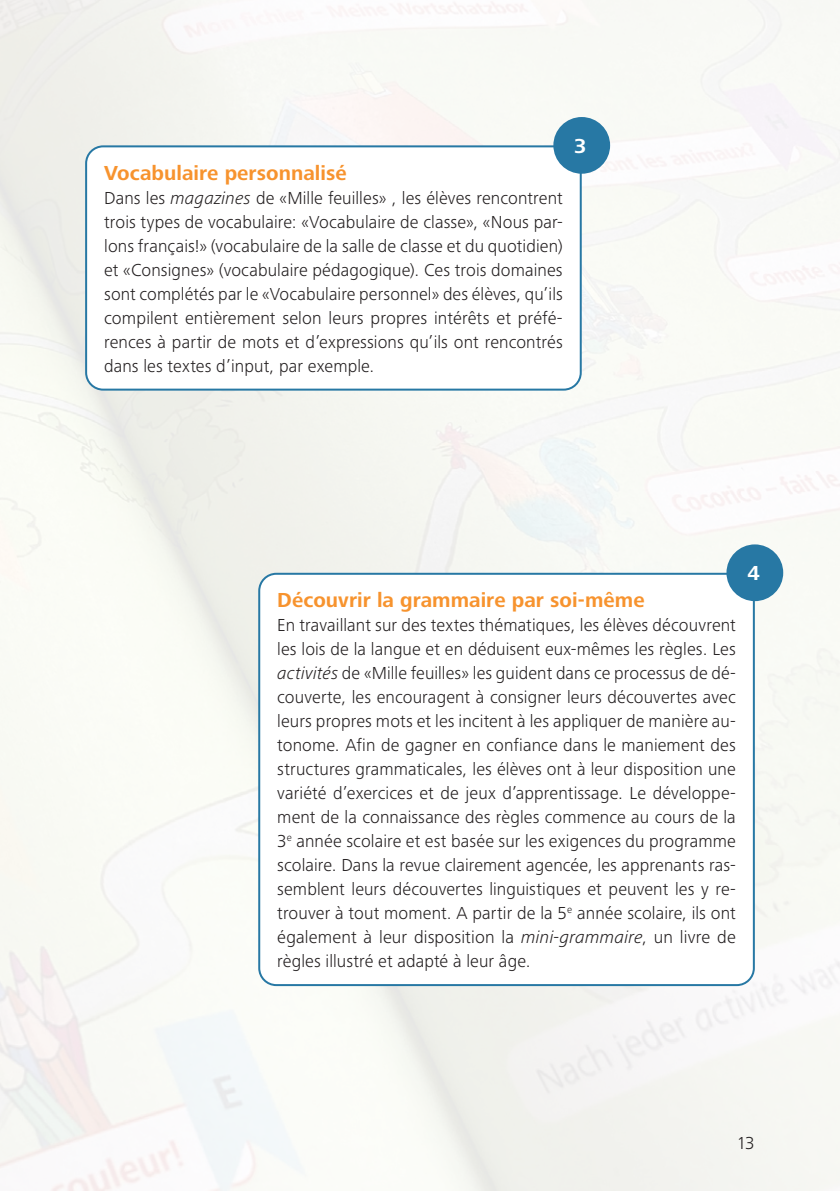
<style>
.page{position:relative;width:840px;height:1191px;background:#fff}
.page>*{position:absolute;margin:0;border:0;box-sizing:border-box;transform-origin:0 0}
.t1{font:700 21px "Frutiger Next Pro";color:#f7932e}
.t2{font:700 21px "Frutiger Next Pro";color:#fff}
.t3{font:300 18px/24px "Frutiger Next Pro";letter-spacing:.005em;color:#231f20;text-align:justify}
.s1{font-style:italic}
</style>
<div class="page">
<div style="left:0;top:0;width:839px;height:1191px;background:linear-gradient(to right,#f5f6f1,#f7f7f5)"></div>
<div style="left:86px;top:146px;width:494px;height:243px;background:#fff;border-radius:17px"></div>
<div style="left:85px;top:145px;width:496px;height:245px;border:2px solid #2778a4;border-radius:17px"></div>
<div style="left:553px;top:117px;width:56px;height:57px;background:#2778a4;border-radius:50%"></div>
<div style="left:259px;top:574px;width:494px;height:411px;background:#fff;border-radius:17px"></div>
<div style="left:258px;top:573px;width:496px;height:413px;border:2px solid #2778a4;border-radius:17px"></div>
<div style="left:726px;top:544px;width:56px;height:57px;background:#2778a4;border-radius:50%"></div>
<p class="t1" style="left:104px;top:160px;width:244px">Vocabulaire personnalisé</p>
<p class="t3" style="left:104px;top:185px;width:460px">Dans les <span class="s1">magazines</span> de «Mille feuilles» , les élèves rencontrent trois types de vocabulaire: «Vocabulaire de classe», «Nous par&shy;lons français!» (vocabulaire de la salle de classe et du quotidien) et «Consignes» (vocabulaire pédagogique). Ces trois domaines sont complétés par le «Vocabulaire personnel» des élèves, qu’ils compilent entièrement selon leurs propres intérêts et préfé&shy;rences à partir de mots et d’expressions qu’ils ont rencontrés dans les textes d’input, par exemple.</p>
<p class="t2" style="left:574px;top:134px;width:14px">3</p>
<p class="t1" style="left:277px;top:588px;width:368px">Découvrir la grammaire par soi-même</p>
<p class="t3" style="left:277px;top:613px;width:460px">En travaillant sur des textes thématiques, les élèves découvrent les lois de la langue et en déduisent eux-mêmes les règles. Les <span class="s1">activités</span> de «Mille feuilles» les guident dans ce processus de dé&shy;couverte, les encouragent à consigner leurs découvertes avec leurs propres mots et les incitent à les appliquer de manière au&shy;tonome. Afin de gagner en confiance dans le maniement des structures grammaticales, les élèves ont à leur disposition une variété d’exercices et de jeux d’apprentissage. Le développe&shy;ment de la connaissance des règles commence au cours de la 3<sup>e</sup> année scolaire et est basée sur les exigences du programme scolaire. Dans la revue clairement agencée, les apprenants ras&shy;semblent leurs découvertes linguistiques et peuvent les y re&shy;trouver à tout moment. A partir de la 5<sup>e</sup> année scolaire, ils ont également à leur disposition la <span class="s1">mini-grammaire</span>, un livre de règles illustré et adapté à leur âge.</p>
<p class="t2" style="left:746px;top:561px;width:14px">4</p>
<p class="t3" style="left:736px;top:1131px;width:20px">13</p>
</div>
